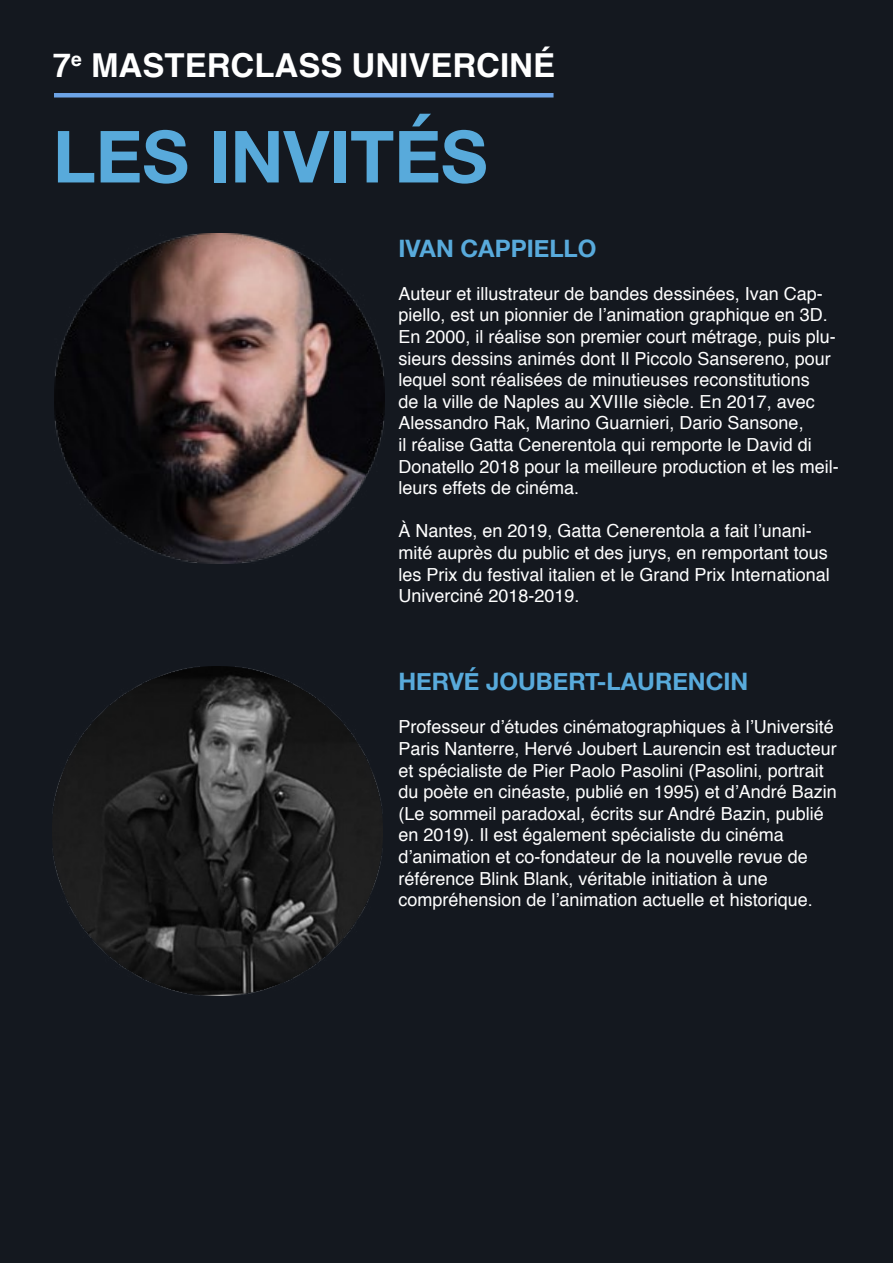
<style>
.page{position:relative;width:893px;height:1263px;background:#14181f}
.page>*{position:absolute;margin:0;border:0;box-sizing:border-box;transform-origin:0 0}
.t1{font:700 72px "Helvetica Neue";color:#58aadb}
.t2{font:700 33px "Helvetica";color:#fff}
.t3{font:700 24px "Helvetica Neue";color:#58aadb}
.t4{font:18px/21.6px "Helvetica";color:#fff}
</style>
<div class="page">
<img style="left:54px;top:233px;width:330px;height:330px">
<img style="left:53px;top:667px;width:330px;height:328px">
<div style="left:54px;top:93px;width:500px;height:5px;background:#6ca3e5"></div>
<h2 class="t2" style="left:53px;top:39px;width:504px">7<sup>e</sup> MASTERCLASS UNIVERCINÉ</h2>
<h1 class="t1" style="left:53px;top:100px;width:436px">LES INVITÉS</h1>
<h3 class="t3" style="left:398px;top:229px;width:199px">IVAN CAPPIELLO</h3>
<p class="t4" style="left:398px;top:283px;width:442px">Auteur et illustrateur de bandes dessinées, Ivan Cap&shy;piello, est un pionnier de l’animation graphique en 3D.<br>En 2000, il réalise son premier court métrage, puis plu&shy;sieurs dessins animés dont Il Piccolo Sansereno, pour lequel sont réalisées de minutieuses reconstitutions<br>de la ville de Naples au XVIIIe siècle. En 2017, avec Alessandro Rak, Marino Guarnieri, Dario Sansone,<br>il réalise Gatta Cenerentola qui remporte le David di Donatello 2018 pour la meilleure production et les meil&shy;leurs effets de cinéma.</p>
<p class="t4" style="left:398px;top:521px;width:433px">À Nantes, en 2019, Gatta Cenerentola a fait l’unani&shy;mité auprès du public et des jurys, en remportant tous les Prix du festival italien et le Grand Prix International Univerciné 2018-2019.</p>
<h3 class="t3" style="left:398px;top:663px;width:351px">HERVÉ JOUBERT-LAURENCIN</h3>
<p class="t4" style="left:398px;top:717px;width:440px">Professeur d’études cinématographiques à l’Université Paris Nanterre, Hervé Joubert Laurencin est traducteur et spécialiste de Pier Paolo Pasolini (Pasolini, portrait du poète en cinéaste, publié en 1995) et d’André Bazin (Le sommeil paradoxal, écrits sur André Bazin, publié en 2019). Il est également spécialiste du cinéma d’animation et co-fondateur de la nouvelle revue de référence Blink Blank, véritable initiation à une compréhension de l’animation actuelle et historique.</p>
</div>
